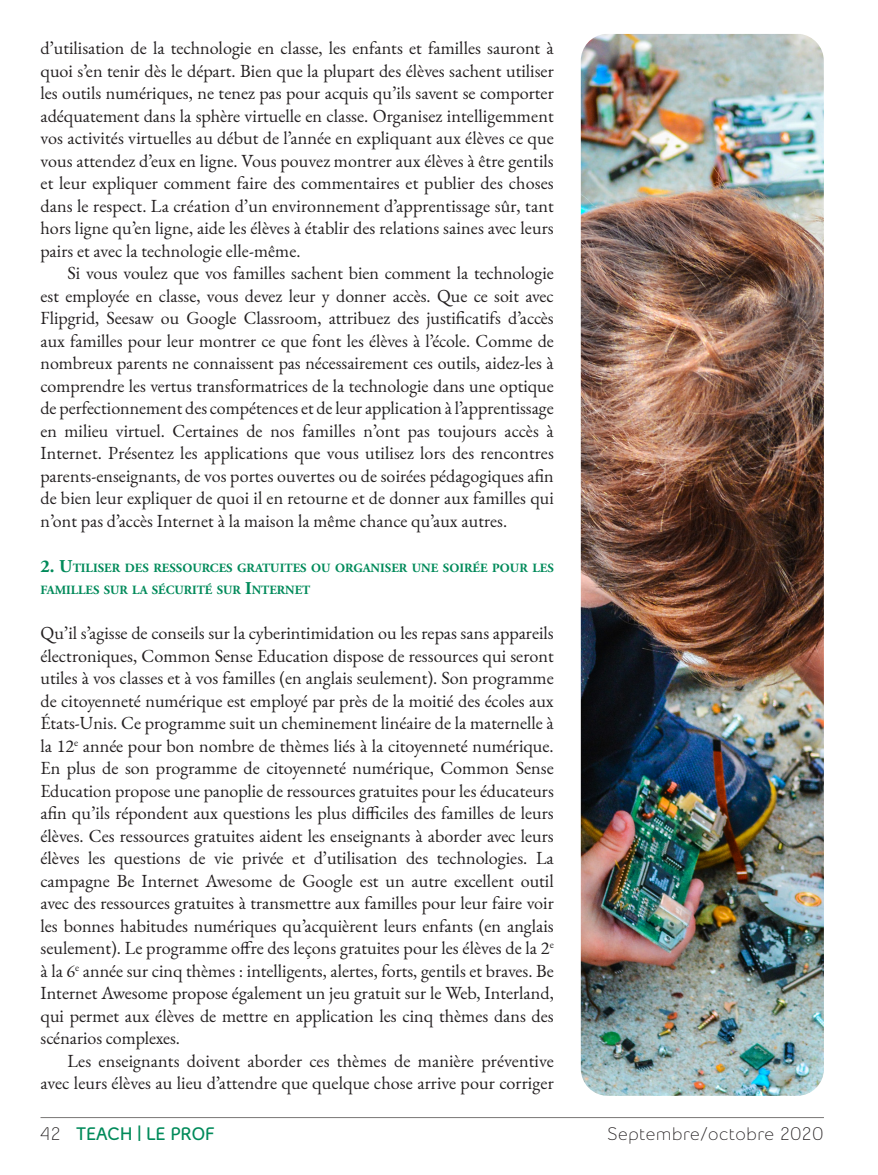
<style>
.page{position:relative;width:878px;height:1175px;background:#fff}
.page>*{position:absolute;margin:0;border:0;box-sizing:border-box;transform-origin:0 0}
.t1{font:18px/22.5px "EB Garamond";letter-spacing:.005em;color:#231f20;text-align:justify}
.t2{font:18px "Bell Slim";color:#231f20}
.t3{font:800 18px "Bell Slim";color:#008a5a}
.t4{font:700 12.6px/22.5px "Adobe Garamond Pro";color:#008a5a}
.s1{font-size:18px}
.s2{font-weight:400;color:#231f20}
</style>
<div class="page">
<img style="left:580px;top:34px;width:243px;height:1061px">
<hr style="left:40px;top:1117px;width:784px;height:1px;background:#797776">
<p class="t1" style="left:40px;top:37px;width:515px">d’utilisation de la technologie en classe, les enfants et familles sauront à quoi s’en tenir dès le départ. Bien que la plupart des élèves sachent utiliser les outils numériques, ne tenez pas pour acquis qu’ils savent se comporter adéquatement dans la sphère virtuelle en classe. Organisez intelligemment vos activités virtuelles au début de l’année en expliquant aux élèves ce que vous attendez d’eux en ligne. Vous pouvez montrer aux élèves à être gentils et leur expliquer comment faire des commentaires et publier des choses dans le respect. La création d’un environnement d’apprentissage sûr, tant hors ligne qu’en ligne, aide les élèves à établir des relations saines avec leurs pairs et avec la technologie elle-même.</p>
<p class="t1" style="left:40px;top:262px;width:515px;text-indent:27px">Si vous voulez que vos familles sachent bien comment la technologie est employée en classe, vous devez leur y donner accès. Que ce soit avec Flipgrid, Seesaw ou Google Classroom, attribuez des justificatifs d’accès aux familles pour leur montrer ce que font les élèves à l’école. Comme de nombreux parents ne connaissent pas nécessairement ces outils, aidez-les à comprendre les vertus transformatrices de la technologie dans une optique de perfectionnement des compétences et de leur application à l’apprentissage en milieu virtuel. Certaines de nos familles n’ont pas toujours accès à Internet. Présentez les applications que vous utilisez lors des rencontres parents-enseignants, de vos portes ouvertes ou de soirées pédagogiques afin de bien leur expliquer de quoi il en retourne et de donner aux familles qui n’ont pas d’accès Internet à la maison la même chance qu’aux autres.</p>
<p class="t4" style="left:40px;top:556px;width:514px"><span class="s1">2. U</span>TILISER DES RESSOURCES GRATUITES OU ORGANISER UNE SOIRÉE POUR LES<br>FAMILLES SUR LA SÉCURITÉ SUR <span class="s1">I</span>NTERNET</p>
<p class="t1" style="left:40px;top:622px;width:515px">Qu’il s’agisse de conseils sur la cyberintimidation ou les repas sans appareils électroniques, Common Sense Education dispose de ressources qui seront utiles à vos classes et à vos familles (en anglais seulement). Son programme de citoyenneté numérique est employé par près de la moitié des écoles aux États-Unis. Ce programme suit un cheminement linéaire de la maternelle à la 12<sup>e</sup> année pour bon nombre de thèmes liés à la citoyenneté numérique.<br>En plus de son programme de citoyenneté numérique, Common Sense Education propose une panoplie de ressources gratuites pour les éducateurs afin qu’ils répondent aux questions les plus difficiles des familles de leurs élèves. Ces ressources gratuites aident les enseignants à aborder avec leurs élèves les questions de vie privée et d’utilisation des technologies. La campagne Be Internet Awesome de Google est un autre excellent outil avec des ressources gratuites à transmettre aux familles pour leur faire voir les bonnes habitudes numériques qu’acquièrent leurs enfants (en anglais seulement). Le programme offre des leçons gratuites pour les élèves de la 2<sup>e </sup>à la 6<sup>e</sup> année sur cinq thèmes : intelligents, alertes, forts, gentils et braves. Be Internet Awesome propose également un jeu gratuit sur le Web, Interland, qui permet aux élèves de mettre en application les cinq thèmes dans des scénarios complexes.</p>
<p class="t1" style="left:40px;top:1049px;width:514px;text-align:right">Les enseignants doivent aborder ces thèmes de manière préventive avec leurs élèves au lieu d’attendre que quelque chose arrive pour corriger</p>
<p class="t3" style="left:40px;top:1122px;width:176px"><span class="s2">42</span> TEACH | LE PROF</p>
<p class="t2" style="left:607px;top:1122px;width:218px">Septembre/octobre 2020</p>
</div>
